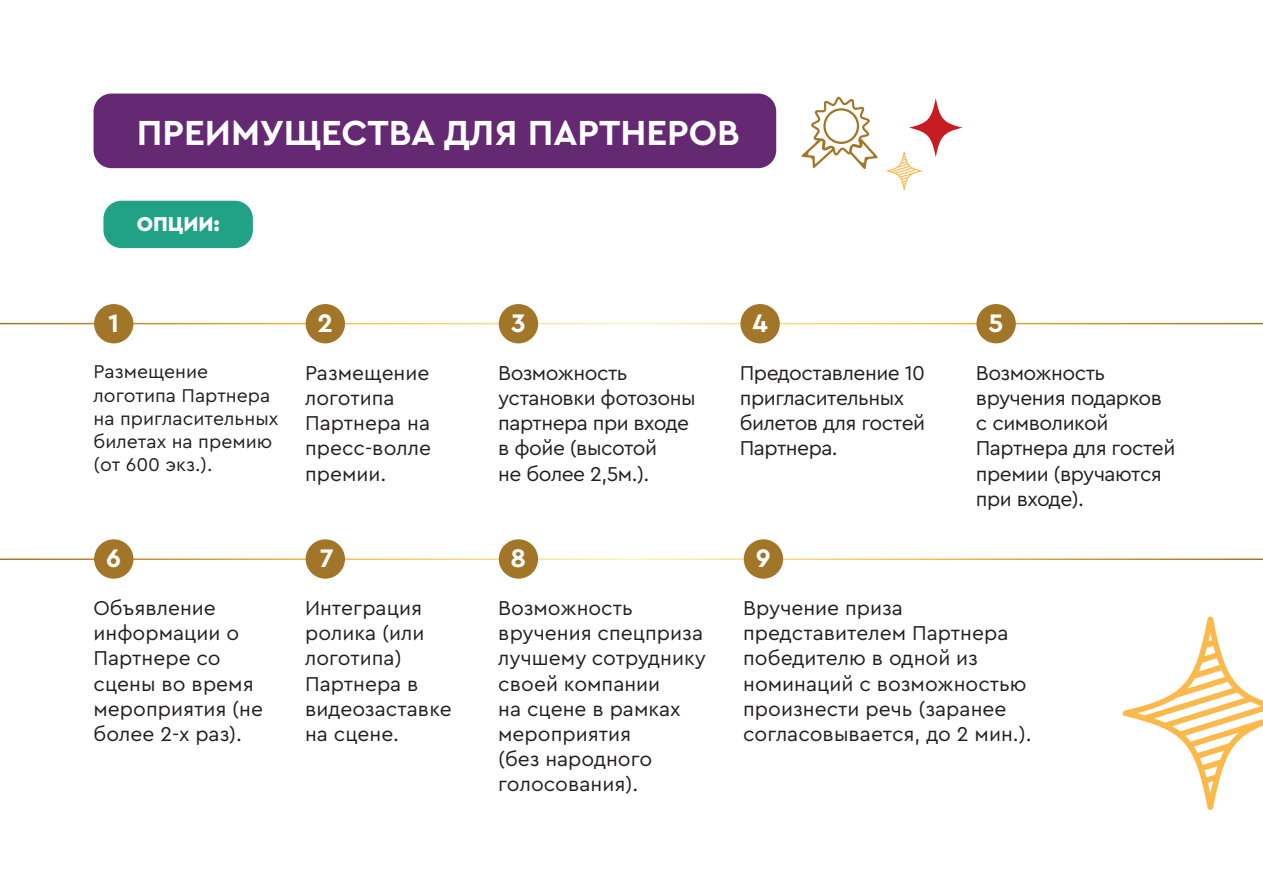
<style>
.page{position:relative;width:1263px;height:893px;background:#fff}
.page>*{position:absolute;margin:0;border:0;box-sizing:border-box;transform-origin:0 0}
.t1{font:700 36.45px "Cera Pro";color:#fff}
.t2{font:700 26.55px "Cera Pro";color:#fff}
.t3{font:21px/25.2px "Cera Pro";color:#231f20}
.t4{font:21px/25.2px "Cera Pro";letter-spacing:-.025em;color:#231f20}
.t5{font:900 21px "Cera Pro";color:#fff}
.t6{font:19.35px/23.2px "Cera Pro";color:#231f20}
</style>
<div class="page">
<div style="left:94px;top:94px;width:682px;height:74px;background:#652873;border-radius:18px"></div>
<svg style="left:909px;top:98px;width:53px;height:59px"></svg>
<svg style="left:887px;top:152px;width:35px;height:38px"></svg>
<svg style="left:1122px;top:617px;width:141px;height:193px"></svg>
<div style="left:103px;top:201px;width:150px;height:47px;background:#21a286;border-radius:18px"></div>
<div style="left:94px;top:304px;width:39px;height:39px;background:#a17628;border-radius:50%"></div>
<div style="left:94px;top:539px;width:39px;height:40px;background:#a17628;border-radius:50%"></div>
<div style="left:306px;top:304px;width:39px;height:39px;background:#a17628;border-radius:50%"></div>
<div style="left:306px;top:539px;width:39px;height:40px;background:#a17628;border-radius:50%"></div>
<div style="left:499px;top:304px;width:39px;height:39px;background:#a17628;border-radius:50%"></div>
<div style="left:499px;top:539px;width:39px;height:40px;background:#a17628;border-radius:50%"></div>
<div style="left:740px;top:304px;width:40px;height:39px;background:#a17628;border-radius:50%"></div>
<div style="left:744px;top:539px;width:39px;height:40px;background:#a17628;border-radius:50%"></div>
<div style="left:976px;top:304px;width:40px;height:39px;background:#a17628;border-radius:50%"></div>
<svg style="left:801px;top:97px;width:77px;height:72px"></svg>
<p class="t1" style="left:137px;top:108px;width:605px">ПРЕИМУЩЕСТВА ДЛЯ ПАРТНЕРОВ</p>
<p class="t5" style="left:137px;top:210px;width:84px">ОПЦИИ:</p>
<p class="t2" style="left:108px;top:305px;width:12px">1</p>
<p class="t2" style="left:318px;top:305px;width:17px">2</p>
<p class="t2" style="left:511px;top:305px;width:16px">3</p>
<p class="t2" style="left:752px;top:305px;width:17px">4</p>
<p class="t2" style="left:989px;top:305px;width:16px">5</p>
<p class="t6" style="left:94px;top:359px;width:186px">Размещение логотипа Партнера на пригласительных билетах на премию (от 600 экз.).</p>
<p class="t3" style="left:305px;top:359px;width:128px">Размещение логотипа<br>Партнера на пресс-волле премии.</p>
<p class="t4" style="left:498px;top:359px;width:199px">Возможность установки фотозоны партнера при входе в фойе (высотой<br>не более 2,5м.).</p>
<p class="t4" style="left:740px;top:359px;width:187px">Предоставление 10 пригласительных билетов для гостей<br>Партнера.</p>
<p class="t4" style="left:976px;top:359px;width:201px">Возможность вручения подарков с символикой<br>Партнера для гостей премии (вручаются при входе).</p>
<p class="t2" style="left:106px;top:541px;width:16px">6</p>
<p class="t2" style="left:320px;top:541px;width:15px">7</p>
<p class="t2" style="left:511px;top:541px;width:17px">8</p>
<p class="t2" style="left:756px;top:541px;width:16px">9</p>
<p class="t3" style="left:94px;top:594px;width:171px">Объявление информации о<br>Партнере со сцены во время мероприятия (не более 2-х раз).</p>
<p class="t3" style="left:305px;top:594px;width:148px">Интеграция ролика (или логотипа)<br>Партнера в видеозаставке на сцене.</p>
<p class="t3" style="left:498px;top:594px;width:209px">Возможность вручения спецприза лучшему сотруднику своей компании<br>на сцене в рамках мероприятия<br>(без народного голосования).</p>
<p class="t3" style="left:743px;top:594px;width:290px">Вручение приза представителем Партнера победителю в одной из номинаций с возможностью произнести речь (заранее согласовывается, до 2 мин.).</p>
</div>
